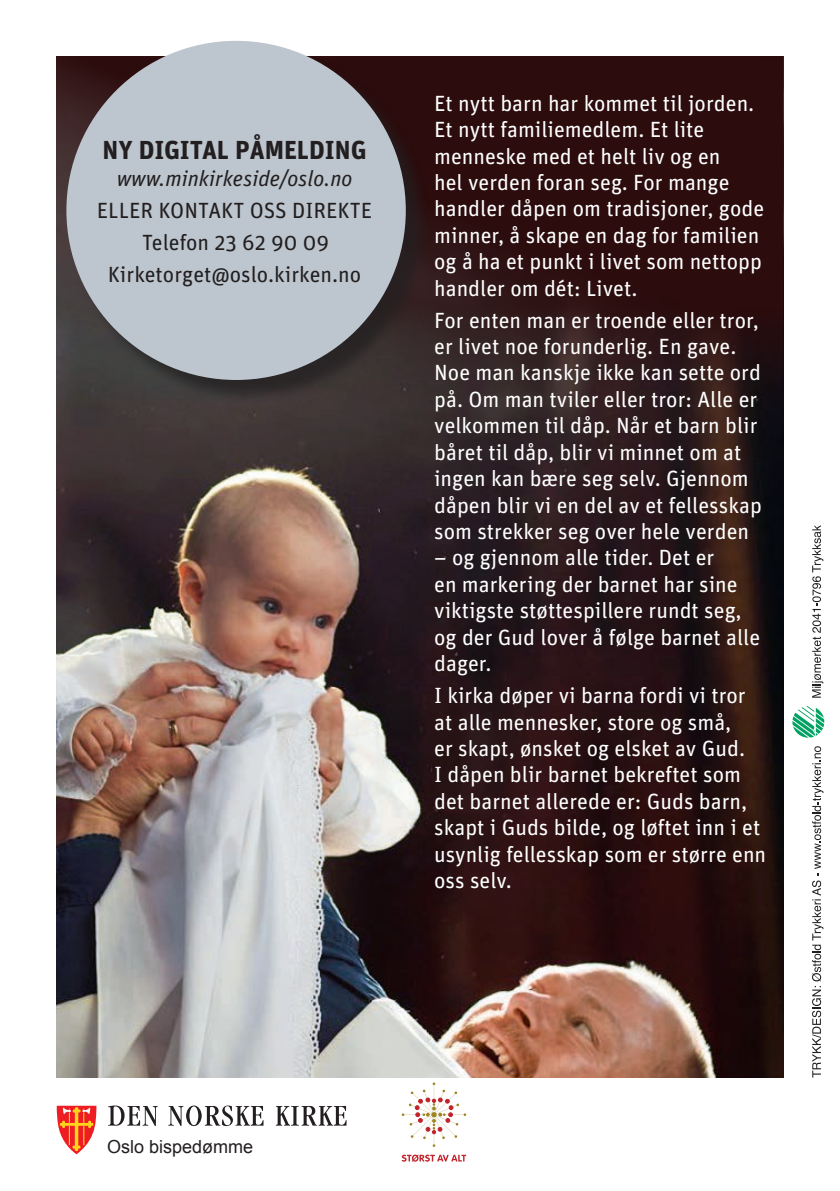
<style>
.page{position:relative;width:840px;height:1191px;background:#fff}
.page>*{position:absolute;margin:0;border:0;box-sizing:border-box;transform-origin:0 0}
.t1{font:700 26px "Unit Pro";color:#231f20}
.t2{font:22px/26.4px "Unit Pro";color:#fff}
.t3{font:22px/32px "Unit Pro";color:#231f20;text-align:center}
.t4{font:italic 22px "Unit Pro";color:#231f20}
.t5{font:18px "Arial";color:#231f20}
</style>
<div class="page">
<img style="left:57px;top:474px;width:725px;height:603px">
<svg style="left:57px;top:57px;width:725px;height:417px;background:#30191a"></svg>
<svg style="left:791px;top:706px;width:33px;height:32px"></svg>
<svg style="left:792px;top:706px;width:31px;height:31px"></svg>
<svg style="left:812px;top:746px;width:11px;height:331px"></svg>
<svg style="left:812px;top:525px;width:10px;height:172px"></svg>
<div style="left:70px;top:44px;width:360px;height:361px;background:#231f20;opacity:.75"></div>
<div style="left:66px;top:41px;width:339px;height:339px;background:#bdc6ce;border-radius:50%"></div>
<svg style="left:108px;top:1105px;width:50px;height:21px"></svg>
<svg style="left:168px;top:1105px;width:95px;height:21px"></svg>
<svg style="left:276px;top:1106px;width:70px;height:19px"></svg>
<svg style="left:57px;top:1105px;width:39px;height:49px"></svg>
<svg style="left:401px;top:1082px;width:65px;height:65px"></svg>
<svg style="left:401px;top:1154px;width:65px;height:7px"></svg>
<p class="t1" style="left:102px;top:133px;width:265px">NY DIGITAL PÅMELDING</p>
<p class="t4" style="left:117px;top:164px;width:237px">www.minkirkeside/oslo.no</p>
<p class="t3" style="left:97px;top:194px;width:277px">ELLER KONTAKT OSS DIREKTE<br>Telefon 23 62 90 09<br>Kirketorget@oslo.kirken.no</p>
<p class="t2" style="left:434px;top:90px;width:331px">Et nytt barn har kommet til jorden.<br>Et nytt familiemedlem. Et lite menneske med et helt liv og en<br>hel verden foran seg. For mange handler dåpen om tradisjoner, gode minner, å skape en dag for familien og å ha et punkt i livet som nettopp handler om dét: Livet.</p>
<p class="t2" style="left:434px;top:306px;width:329px">For enten man er troende eller tror, er livet noe forunderlig. En gave.<br>Noe man kanskje ikke kan sette ord på. Om man tviler eller tror: Alle er velkommen til dåp. Når et barn blir båret til dåp, blir vi minnet om at ingen kan bære seg selv. Gjennom dåpen blir vi en del av et fellesskap som strekker seg over hele verden</p>
<p class="t2" style="left:434px;top:544px;width:327px">– og gjennom alle tider. Det er<br>en markering der barnet har sine viktigste støttespillere rundt seg, og der Gud lover å følge barnet alle dager.</p>
<p class="t2" style="left:434px;top:682px;width:333px">I kirka døper vi barna fordi vi tror at alle mennesker, store og små,<br>er skapt, ønsket og elsket av Gud.<br>I dåpen blir barnet bekreftet som det barnet allerede er: Guds barn, skapt i Guds bilde, og løftet inn i et usynlig fellesskap som er større enn oss selv.</p>
<p class="t5" style="left:107px;top:1135px;width:148px">Oslo bispedømme</p>
</div>
